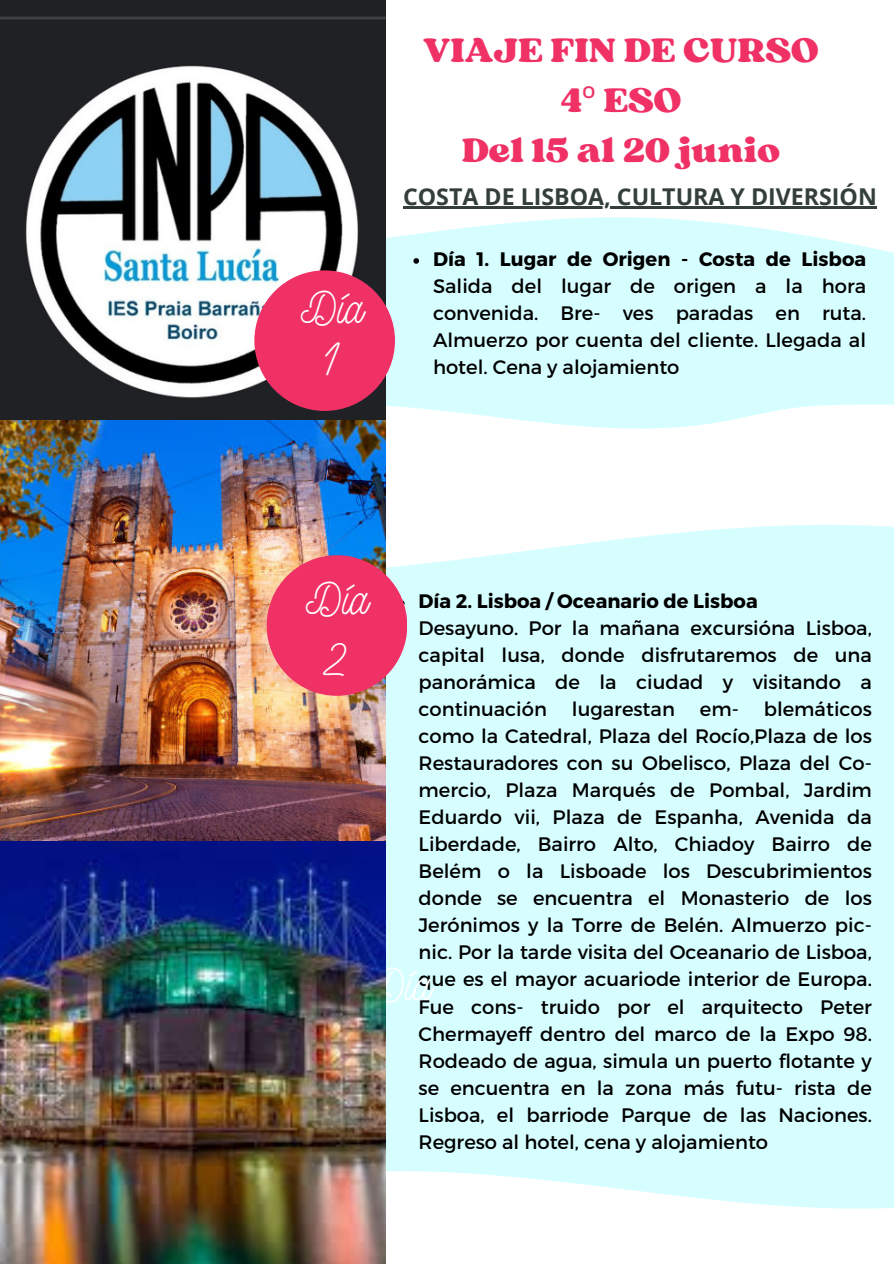
<style>
.page{position:relative;width:894px;height:1264px;background:#fff}
.page>*{position:absolute;margin:0;border:0;box-sizing:border-box;transform-origin:0 0}
.t1{font:43.8px "Harmonie";color:#fff}
.t2{font:35.7px/49.8px "Sergio Trendy";color:#ef3166;text-align:center}
.t3{font:700 23.1px "Open Sans";color:#343f3c}
.t4{font:19.5px/27px "Montserrat";color:#000;text-align:justify}
.t5{font:700 19.5px "Montserrat";color:#000}
.s1{font-family:"Noto Sans"}
.s2{font-weight:700}
</style>
<div class="page">
<svg style="left:385px;top:217px;width:508px;height:212px;background:#dafdfe"></svg>
<svg style="left:385px;top:525px;width:508px;height:212px;background:#d9fdfe"></svg>
<div style="left:385px;top:946px;width:508px;height:262px;background:#d7feff"></div>
<div style="left:385px;top:737px;width:508px;height:209px;background:#d7feff"></div>
<svg style="left:413px;top:258px;width:6px;height:6px"></svg>
<img style="left:0;top:0;width:385px;height:1263px">
<div style="left:254px;top:270px;width:141px;height:141px;background:#ef3166;border-radius:50%"></div>
<div style="left:266px;top:555px;width:141px;height:140px;background:#ef3166;border-radius:50%"></div>
<hr style="left:403px;top:206px;width:473px;height:2px;background:#343f3c">
<h2 class="t2" style="left:423px;top:25px;width:397px">VIAJE FIN DE CURSO<br>4<span class="s1">º</span> ESO<br>Del 15 al 20 junio</h2>
<h1 class="t1" style="left:322px;top:283px;width:22px">4</h1>
<p class="t1" style="left:301px;top:294px;width:64px">Día</p>
<p class="t1" style="left:324px;top:345px;width:16px">1</p>
<p class="t3" style="left:403px;top:180px;width:475px">COSTA DE LISBOA, CULTURA Y DIVERSIÓN</p>
<p class="t4" style="left:433px;top:244px;width:434px"><span class="s2">Día 1. Lugar de Origen - Costa de Lisboa </span>Salida del lugar de origen a la hora convenida. Bre- ves paradas en ruta.<br>Almuerzo por cuenta del cliente. Llegada al hotel. Cena y alojamiento</p>
<p class="t1" style="left:306px;top:585px;width:64px">Día</p>
<p class="t1" style="left:327px;top:647px;width:21px">2</p>
<h3 class="t5" style="left:418px;top:588px;width:340px">Día 2. Lisboa / Oceanario de Lisboa</h3>
<p class="t4" style="left:418px;top:614px;width:454px">Desayuno. Por la mañana excursióna Lisboa, capital lusa, donde disfrutaremos de una panorámica de la ciudad y visitando a continuación</p>
<p class="t1" style="left:314px;top:648px;width:22px">5</p>
<p class="t4" style="left:418px;top:695px;width:454px;text-indent:345px">blemáticos como la Catedral, Plaza del Rocío,Plaza de los Restauradores con su Obelisco, Plaza del Co&shy;mercio, Plaza Marqués de Pombal, Jardim Eduardo vii, Plaza de Espanha, Avenida da Liberdade, Bairro Alto, Chiadoy Bairro de Belém o la Lisboade los Descubrimientos donde se encuentra el Monasterio de los Jerónimos y la Torre de Belén. Almuerzo pic&shy;nic. Por la tarde visita del Oceanario de Lisboa, que es el mayor acuariode interior de Europa.<br>Fue cons- truido por el arquitecto Peter Chermayeff dentro del marco de la Expo 98.<br>Rodeado de agua, simula un puerto flotante y se encuentra en la zona más futu- rista de Lisboa, el barriode Parque de las Naciones.<br>Regreso al hotel, cena y alojamiento</p>
<p class="t4" style="left:571px;top:695px;width:104px">lugarestan</p>
<p class="t4" style="left:699px;top:695px;width:40px">em-</p>
<p class="t1" style="left:368px;top:971px;width:64px">Día</p>
</div>
